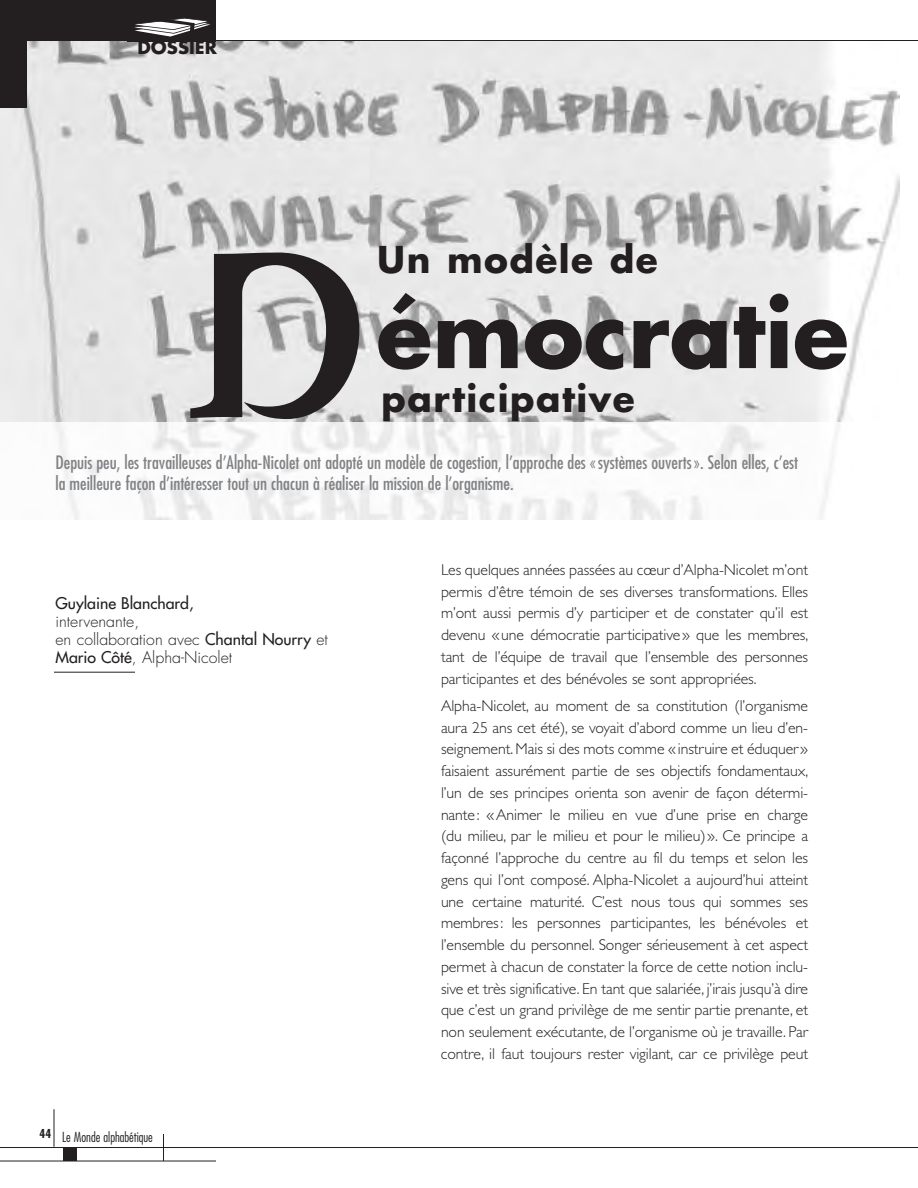
<style>
.page{position:relative;width:918px;height:1188px;background:#fff}
.page>*{position:absolute;margin:0;border:0;box-sizing:border-box;transform-origin:0 0}
.t1{font:700 229.35px "Fandango";color:#231f20}
.t2{font:700 91.8px "Futura";color:#231f20}
.t3{font:700 36px "Futura";letter-spacing:.04em;color:#231f20}
.t4{font:condensed 18px/21px "Futura";color:#808285}
.t5{font:700 18px "Futura";color:#231f20}
.t6{font:300 15.75px/21.8px "Gill Sans";letter-spacing:-.005em;color:#231f20;text-align:justify}
.t7{font:300 15.75px/17.9px "Futura";color:#231f20}
.t8{font:15.75px "Futura";color:#231f20}
.t9{font:300 condensed 13.5px "Futura";color:#231f20}
.t10{font:700 condensed 12px "Futura";color:#231f20}
.s1{font-weight:400}
</style>
<div class="page">
<img style="left:0;top:41px;width:899px;height:381px">
<div style="left:0;top:0;width:27px;height:108px;background:#231f20"></div>
<hr style="left:0;top:1147px;width:918px;height:1px;background:#231f20">
<hr style="left:0;top:1161px;width:216px;height:1px;background:#231f20">
<hr style="left:54px;top:1109px;width:1px;height:38px;background:#231f20">
<svg style="left:163px;top:1134px;width:1px;height:27px"></svg>
<div style="left:63px;top:1148px;width:13px;height:13px;background:#231f20"></div>
<div style="left:0;top:0;width:216px;height:41px;background:#231f20"></div>
<hr style="left:54px;top:672px;width:81px;height:1px;background:#231f20">
<hr style="left:0;top:40px;width:918px;height:1px;background:#231f20">
<svg style="left:134px;top:18px;width:77px;height:19px"></svg>
<p class="t5" style="left:137px;top:39px;width:81px">DOSSIER</p>
<p class="t1" style="left:191px;top:235px;width:186px">D</p>
<p class="t3" style="left:377px;top:243px;width:282px">Un modèle de</p>
<p class="t2" style="left:376px;top:292px;width:474px">émocratie</p>
<p class="t3" style="left:382px;top:382px;width:255px">participative</p>
<p class="t4" style="left:56px;top:453px;width:744px">Depuis peu, les travailleuses d’Alpha-Nicolet ont adopté un modèle de cogestion, l’approche des « systèmes ouverts ». Selon elles, c’est la meilleure façon d’intéresser tout un chacun à réaliser la mission de l’organisme.</p>
<p class="t8" style="left:55px;top:595px;width:140px">Guylaine Blanchard,</p>
<p class="t7" style="left:55px;top:614px;width:274px">intervenante,<br>en collaboration avec <span class="s1">Chantal Nourry</span> et<br><span class="s1">Mario Côté</span>, Alpha-Nicolet</p>
<p class="t10" style="left:39px;top:1129px;width:13px">44</p>
<p class="t9" style="left:62px;top:1131px;width:92px">Le Monde alphabétique</p>
<p class="t6" style="left:441px;top:559px;width:369px">Les quelques années passées au cœur d’Alpha-Nicolet m’ont permis d’être témoin de ses diverses transformations. Elles m’ont aussi permis d’y participer et de constater qu’il est devenu «une démocratie participative» que les membres, tant de l’équipe de travail que l’ensemble des personnes participantes et des bénévoles se sont appropriées.</p>
<p class="t6" style="left:441px;top:694px;width:369px">Alpha-Nicolet, au moment de sa constitution (l’organisme aura 25 ans cet été), se voyait d’abord comme un lieu d’en&shy;seignement. Mais si des mots comme «instruire et éduquer» faisaient assurément partie de ses objectifs fondamentaux, l’un de ses principes orienta son avenir de façon détermi&shy;nante: «Animer le milieu en vue d’une prise en charge (du milieu, par le milieu et pour le milieu)». Ce principe a façonné l’approche du centre au fil du temps et selon les gens qui l’ont composé. Alpha-Nicolet a aujourd’hui atteint une certaine maturité. C’est nous tous qui sommes ses membres: les personnes participantes, les bénévoles et l’ensemble du personnel. Songer sérieusement à cet aspect permet à chacun de constater la force de cette notion inclu&shy;sive et très significative. En tant que salariée, j’irais jusqu’à dire que c’est un grand privilège de me sentir partie prenante, et non seulement exécutante, de l’organisme où je travaille. Par contre, il faut toujours rester vigilant, car ce privilège peut</p>
</div>
